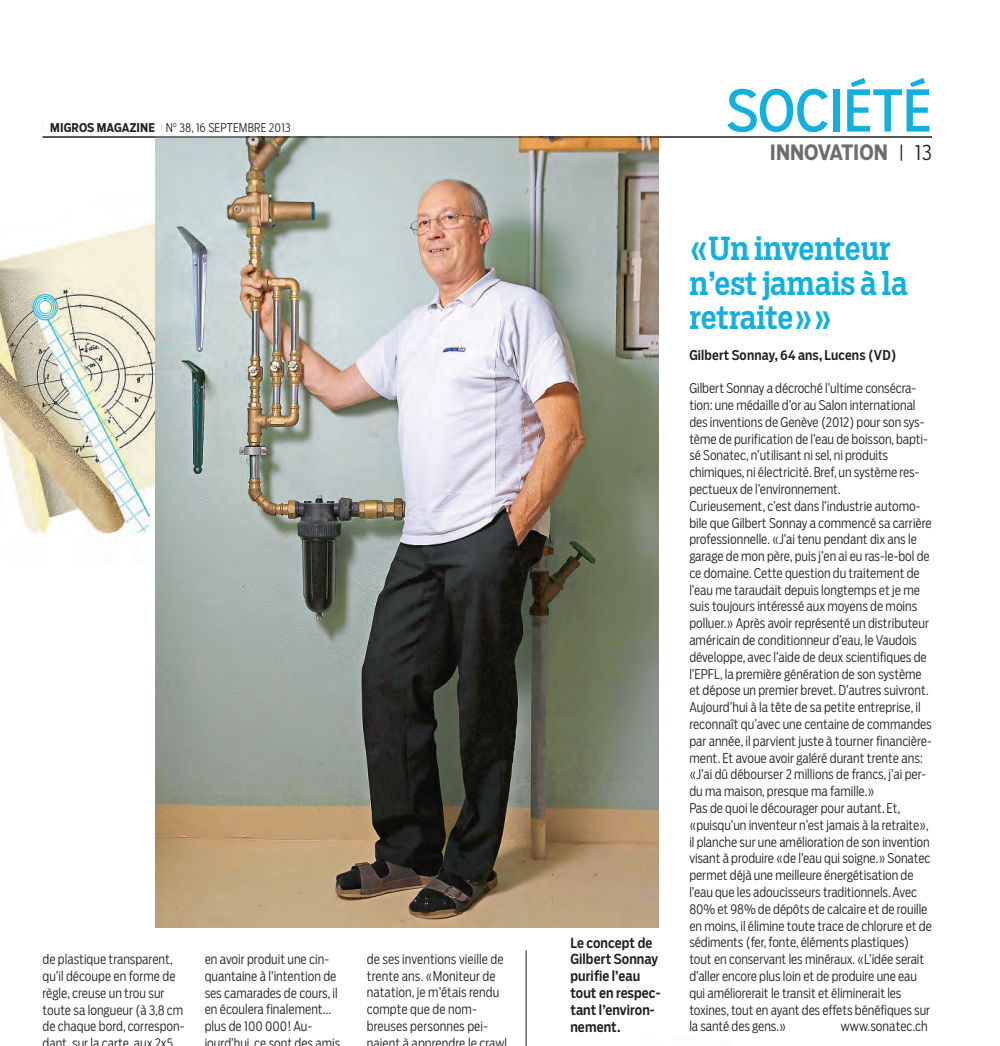
<style>
.page{position:relative;width:1000px;height:1046px;background:#fff}
.page>*{position:absolute;margin:0;border:0;box-sizing:border-box;transform-origin:0 0}
.t1{font:57px "Salvo Sans Cond";color:#13b0de}
.t2{font:500 31.5px/34.5px "Salvo Serif Cond";letter-spacing:-.005em;color:#13b0de}
.t3{font:700 21px "Salvo Sans Cond";color:#6c6d70}
.t4{font:500 13.8px/16.8px "Salvo Sans Cond";letter-spacing:.005em;color:#231f20}
.t5{font:300 13.35px/16.8px "Salvo Sans Cond";letter-spacing:-.005em;color:#231f20}
.t6{font:500 13.35px "Salvo Sans Cond";letter-spacing:.01em;color:#231f20}
.t7{font:300 12px "Salvo Sans Cond";letter-spacing:.01em;color:#231f20}
.s1{font-size:9.75px}
.s2{font-weight:700}
.s3{font-weight:300;font-size:17.7px;color:#231f20}
.s4{font-weight:300;color:#231f20}
</style>
<div class="page">
<img style="left:0;top:195px;width:156px;height:371px">
<img style="left:0;top:484px;width:1px;height:82px">
<hr style="left:525px;top:950px;width:1px;height:96px;background:#231f20">
<img style="left:156px;top:138px;width:502px;height:790px">
<hr style="left:43px;top:137px;width:888px;height:1px;background:#231f20">
<p class="t7" style="left:41px;top:120px;width:255px"><span class="s1">|</span> <span class="s2">MIGROS MAGAZINE</span> <span class="s1">|</span> N<sup>o</sup> 38, 16 SEPTEMBRE 2013 <span class="s1">|</span></p>
<p class="t5" style="left:43px;top:951px;width:143px">de plastique transparent, qu’il découpe en forme de règle, creuse un trou sur toute sa longueur (à 3,8 cm de chaque bord, correspon&shy;dant sur la carte aux 2x5</p>
<p class="t5" style="left:205px;top:951px;width:137px">en avoir produit une cin&shy;quantaine à l’intention de ses camarades de cours, il en écoulera finalement... plus de 100 000! Au&shy;jourd’hui ce sont des amis</p>
<p class="t5" style="left:367px;top:951px;width:142px">de ses inventions vieille de trente ans. «Moniteur de natation, je m’étais rendu compte que de nom&shy;breuses personnes pei&shy;naient à apprendre le crawl</p>
<h1 class="t1" style="left:726px;top:79px;width:207px">SOCIÉTÉ</h1>
<h3 class="t3" style="left:769px;top:141px;width:163px">INNOVATION <span class="s3">|</span> <span class="s4">13</span></h3>
<p class="t4" style="left:570px;top:934px;width:92px">Le concept de<br>Gilbert Sonnay purifie l’eau tout en respec&shy;tant l’environ&shy;nement.</p>
<h2 class="t2" style="left:689px;top:232px;width:220px">«Un inventeur n’est jamais à la retraite»»</h2>
<p class="t6" style="left:689px;top:347px;width:208px">Gilbert Sonnay, 64 ans, Lucens (VD)</p>
<p class="t5" style="left:689px;top:380px;width:244px">Gilbert Sonnay a décroché l’ultime consécra&shy;tion: une médaille d’or au Salon international des inventions de Genève (2012) pour son sys&shy;tème de purification de l’eau de boisson, bapti&shy;sé Sonatec, n’utilisant ni sel, ni produits chimiques, ni électricité. Bref, un système res&shy;pectueux de l’environnement.<br>Curieusement, c’est dans l’industrie automo&shy;bile que Gilbert Sonnay a commencé sa carrière professionnelle. «J’ai tenu pendant dix ans le garage de mon père, puis j’en ai eu ras-le-bol de ce domaine. Cette question du traitement de l’eau me taraudait depuis longtemps et je me suis toujours intéressé aux moyens de moins polluer.» Après avoir représenté un distributeur américain de conditionneur d’eau, le Vaudois développe, avec l’aide de deux scientifiques de l’EPFL, la première génération de son système et dépose un premier brevet. D’autres suivront.<br>Aujourd’hui à la tête de sa petite entreprise, il reconnaît qu’avec une centaine de commandes par année, il parvient juste à tourner financière&shy;ment. Et avoue avoir galéré durant trente ans: «J’ai dû débourser 2 millions de francs, j’ai per&shy;du ma maison, presque ma famille.»<br>Pas de quoi le décourager pour autant. Et, «puisqu’un inventeur n’est jamais à la retraite», il planche sur une amélioration de son invention visant à produire «de l’eau qui soigne.» Sonatec permet déjà une meilleure énergétisation de l’eau que les adoucisseurs traditionnels.Avec 80% et 98% de dépôts de calcaire et de rouille en moins, il élimine toute trace de chlorure et de sédiments (fer, fonte, éléments plastiques) tout en conservant les minéraux. «L’idée serait d’aller encore plus loin et de produire une eau qui améliorerait le transit et éliminerait les toxines,tout en ayant des effets bénéfiques sur la santé des gens.»</p>
<p class="t5" style="left:840px;top:1018px;width:88px">www.sonatec.ch</p>
</div>
